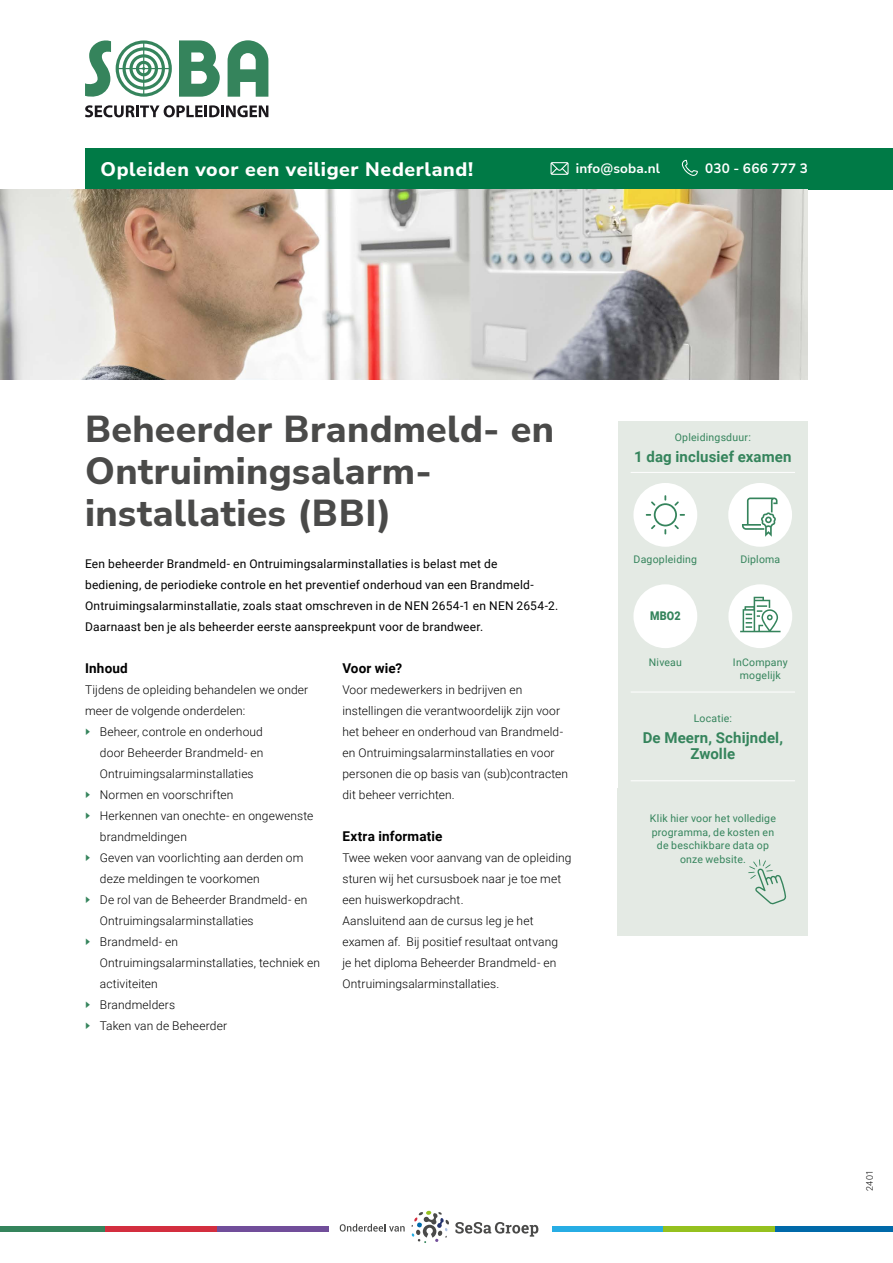
<style>
.page{position:relative;width:893px;height:1263px;background:#fff}
.page>*{position:absolute;margin:0;border:0;box-sizing:border-box;transform-origin:0 0}
.opleidingsnaam{font:800 37.5px/42px "Nunito Sans";letter-spacing:.01em;color:#4a4a49}
.t1{font:800 19.5px "Nunito Sans";letter-spacing:.03em;color:#fff}
.sidebar_tekstjes_groot{font:700 15px/16.5px "Roboto";letter-spacing:.01em;color:#35845c;text-align:center}
.TK2{font:700 13.5px "Roboto";letter-spacing:.01em;color:#000}
.t2{font:700 13.5px "Nunito Sans";letter-spacing:.01em;color:#fff}
.platte_tekst{font:300 12px/21px "Roboto";letter-spacing:.01em;color:#000}
.opleiding_intro{font:12px/21px "Roboto";letter-spacing:.015em;color:#000}
.t3{font:900 12px "Roboto";color:#35845c;scale:.9 1}
.sidebar_tekstjes_klein{font:10.5px/13.5px "Roboto";letter-spacing:.02em;color:#35845c;text-align:center}
.intro{font:10.5px/13.5px "Roboto";letter-spacing:.02em;color:#35845c;text-align:center}
.t4{font:300 9px "Roboto";color:#000}
</style>
<div class="page">
<div style="left:775px;top:1226px;width:118px;height:5px;background:#0069a9"></div>
<div style="left:0;top:1226px;width:105px;height:5px;background:#35845c"></div>
<div style="left:105px;top:1226px;width:112px;height:5px;background:#d32e3f"></div>
<div style="left:217px;top:1226px;width:111px;height:5px;background:#714e9a"></div>
<div style="left:552px;top:1226px;width:111px;height:5px;background:#27ade4"></div>
<div style="left:663px;top:1226px;width:112px;height:5px;background:#95c11f"></div>
<svg style="left:340px;top:1224px;width:65px;height:7px"></svg>
<svg style="left:455px;top:1222px;width:83px;height:14px"></svg>
<svg style="left:411px;top:1210px;width:38px;height:33px"></svg>
<div style="left:85px;top:148px;width:808px;height:42px;background:#007a46"></div>
<svg style="left:550px;top:162px;width:19px;height:13px"></svg>
<svg style="left:682px;top:160px;width:16px;height:16px"></svg>
<svg style="left:85px;top:40px;width:183px;height:77px"></svg>
<div style="left:618px;top:421px;width:190px;height:515px;background:#e4eae4"></div>
<hr style="left:631px;top:472px;width:164px;height:1px;background:#fff">
<hr style="left:631px;top:780px;width:164px;height:1px;background:#fff">
<hr style="left:631px;top:692px;width:164px;height:1px;background:#fff">
<div style="left:633px;top:584px;width:64px;height:64px;background:#fff;border-radius:50%"></div>
<div style="left:728px;top:483px;width:64px;height:64px;background:#fff;border-radius:50%"></div>
<svg style="left:742px;top:497px;width:35px;height:40px"></svg>
<div style="left:728px;top:584px;width:64px;height:64px;background:#fff;border-radius:50%"></div>
<svg style="left:740px;top:597px;width:40px;height:35px"></svg>
<img style="left:0;top:190px;width:808px;height:189px">
<div style="left:633px;top:483px;width:64px;height:64px;background:#fff;border-radius:50%"></div>
<svg style="left:646px;top:495px;width:39px;height:39px"></svg>
<svg style="left:748px;top:859px;width:38px;height:46px"></svg>
<h2 class="t1" style="left:101px;top:155px;width:374px">Opleiden voor een veiliger Nederland!</h2>
<p class="t2" style="left:576px;top:158px;width:86px">info@soba.nl</p>
<p class="t2" style="left:705px;top:158px;width:104px">030 - 666 777 3</p>
<p class="opleidingsnaam" style="left:85px;top:406px;width:471px">Beheerder Brandmeld- en<br>Ontruimingsalarm&shy;installaties (BBI)</p>
<p class="opleiding_intro" style="left:85px;top:553px;width:475px">Een beheerder Brandmeld- en Ontruimingsalarminstallaties is belast met de<br>bediening, de periodieke controle en het preventief onderhoud van een Brandmeld-<br>Ontruimingsalarminstallatie, zoals staat omschreven in de NEN 2654-1 en NEN 2654-2.</p>
<p class="opleiding_intro" style="left:85px;top:616px;width:400px">Daarnaast ben je als beheerder eerste aanspreekpunt voor de brandweer.</p>
<p class="TK2" style="left:85px;top:659px;width:44px">Inhoud</p>
<p class="platte_tekst" style="left:85px;top:679px;width:225px">Tijdens de opleiding behandelen we onder meer de volgende onderdelen:</p>
<p class="platte_tekst" style="left:100px;top:721px;width:165px;text-align:justify">Beheer, controle en onderhoud door Beheerder Brandmeld- en Ontruimingsalarminstallaties</p>
<p class="platte_tekst" style="left:100px;top:784px;width:135px">Normen en voorschriften</p>
<p class="platte_tekst" style="left:100px;top:805px;width:215px">Herkennen van onechte- en ongewenste brandmeldingen</p>
<p class="platte_tekst" style="left:100px;top:847px;width:205px">Geven van voorlichting aan derden om deze meldingen te voorkomen</p>
<p class="platte_tekst" style="left:100px;top:889px;width:209px">De rol van de Beheerder Brandmeld- en<br>Ontruimingsalarminstallaties</p>
<p class="platte_tekst" style="left:100px;top:931px;width:222px">Brandmeld- en<br>Ontruimingsalarminstallaties, techniek en activiteiten</p>
<p class="platte_tekst" style="left:100px;top:994px;width:77px">Brandmelders</p>
<p class="platte_tekst" style="left:100px;top:1015px;width:129px">Taken van de Beheerder</p>
<p class="TK2" style="left:342px;top:659px;width:61px">Voor wie?</p>
<p class="platte_tekst" style="left:342px;top:679px;width:227px">Voor medewerkers in bedrijven en instellingen die verantwoordelijk zijn voor het beheer en onderhoud van Brandmeld&shy;en Ontruimingsalarminstallaties en voor personen die op basis van (sub)contracten dit beheer verrichten.</p>
<p class="TK2" style="left:342px;top:827px;width:101px">Extra informatie</p>
<p class="platte_tekst" style="left:342px;top:847px;width:230px">Twee weken voor aanvang van de opleiding sturen wij het cursusboek naar je toe met een huiswerkopdracht.</p>
<p class="platte_tekst" style="left:342px;top:910px;width:217px">Aansluitend aan de cursus leg je het examen af. Bij positief resultaat ontvang je het diploma Beheerder Brandmeld- en Ontruimingsalarminstallaties.</p>
<p class="sidebar_tekstjes_klein" style="left:675px;top:430px;width:78px">Opleidingsduur:</p>
<p class="sidebar_tekstjes_groot" style="left:634px;top:448px;width:159px">1 dag inclusief examen</p>
<p class="sidebar_tekstjes_klein" style="left:634px;top:553px;width:65px">Dagopleiding</p>
<p class="t3" style="left:650px;top:608px;width:36px">MBO2</p>
<p class="sidebar_tekstjes_klein" style="left:740px;top:552px;width:42px">Diploma</p>
<p class="sidebar_tekstjes_klein" style="left:649px;top:655px;width:35px">Niveau</p>
<p class="sidebar_tekstjes_klein" style="left:733px;top:655px;width:56px">InCompany mogelijk</p>
<p class="sidebar_tekstjes_klein" style="left:694px;top:711px;width:40px">Locatie:</p>
<p class="sidebar_tekstjes_groot" style="left:643px;top:728px;width:142px">De Meern, Schijndel,<br>Zwolle</p>
<p class="sidebar_tekstjes_klein" style="left:632px;top:809px;width:162px">de kosten en de beschikbare data op onze website:</p>
<p class="intro" style="left:650px;top:811px;width:127px">Klik hier voor het volledige programma, de kosten en de beschikbare data op onze website.</p>
<p class="t4" style="left:863px;top:1191px;width:22px;rotate:-90deg">2401</p>
</div>
